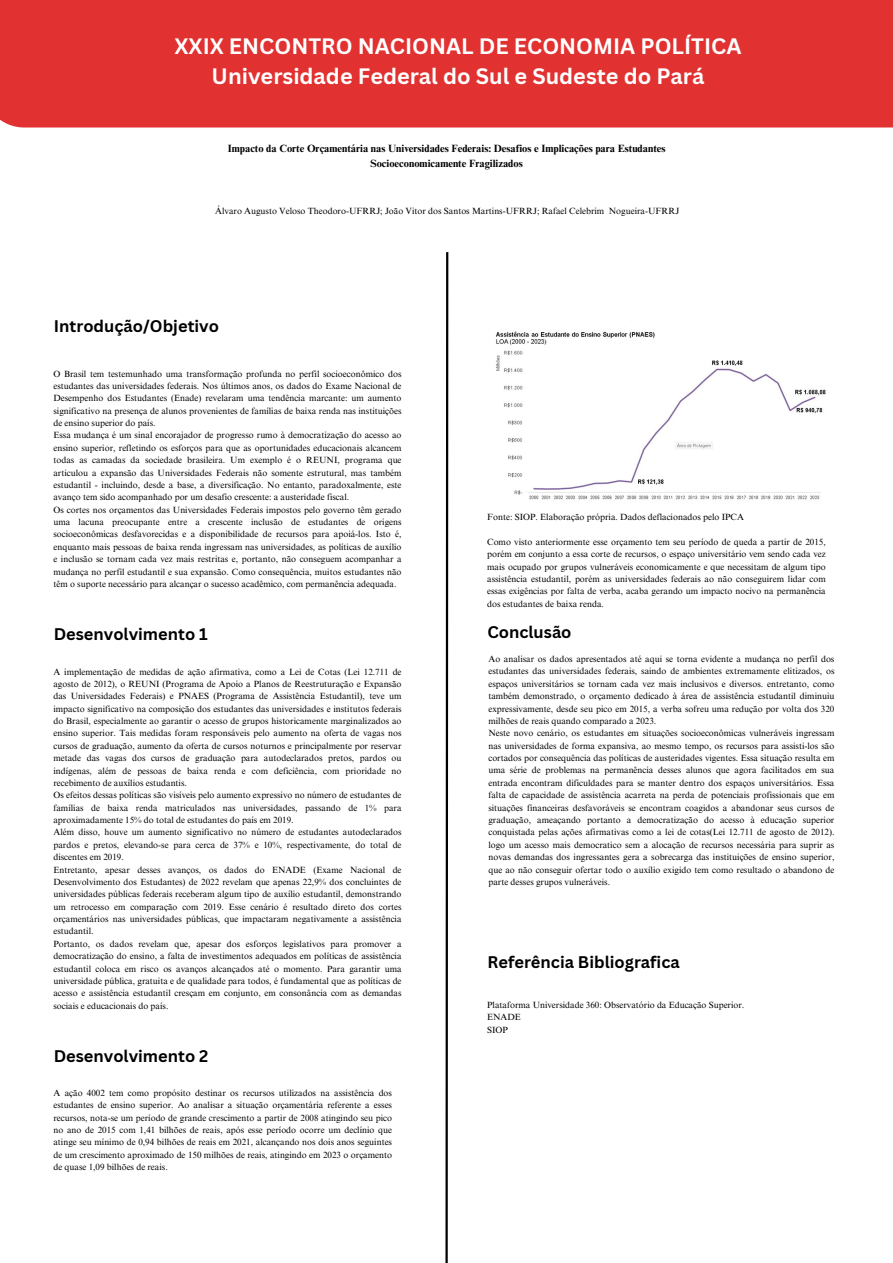
<style>
.page{position:relative;width:893px;height:1263px;background:#fff}
.page>*{position:absolute;margin:0;border:0;box-sizing:border-box;transform-origin:0 0}
.t1{font:700 21.67px/30.4px "Canva Sans";color:#fff;text-align:center}
.t2{font:700 16.42px "Canva Sans";color:#000}
.t3{font:700 10.5px/14.6px "Times NRMT Pro";color:#000;text-align:center}
.t4{font:9px/12.4px "Times NRMT Pro";color:#000;text-align:justify}
</style>
<div class="page">
<img style="left:495px;top:331px;width:331px;height:169px">
<svg style="left:445px;top:252px;width:4px;height:1011px"></svg>
<div style="left:0;top:0;width:893px;height:128px;background:#e13131"></div>
<p class="t1" style="left:174px;top:30px;width:568px">XXIX ENCONTRO NACIONAL DE ECONOMIA POLÍTICA<br>Universidade Federal do Sul e Sudeste do Pará</p>
<p class="t3" style="left:228px;top:142px;width:439px">Impacto da Corte Orçamentária nas Universidades Federais: Desafios e Implicações para Estudantes<br>Socioeconomicamente Fragilizados</p>
<h2 class="t4" style="left:215px;top:206px;width:465px">Álvaro Augusto Veloso Theodoro-UFRRJ; João Vitor dos Santos Martins-UFRRJ; Rafael Celebrim Nogueira-UFRRJ</h2>
<p class="t2" style="left:54px;top:315px;width:167px">Introdução/Objetivo</p>
<h2 class="t4" style="left:53px;top:368px;width:350px">O Brasil tem testemunhado uma transformação profunda no perfil socioeconômico dos estudantes das universidades federais. Nos últimos anos, os dados do Exame Nacional de Desempenho dos Estudantes (Enade) revelaram uma tendência marcante: um aumento significativo na presença de alunos provenientes de famílias de baixa renda nas instituições de ensino superior do país.</h2>
<p class="t4" style="left:53px;top:430px;width:350px">Essa mudança é um sinal encorajador de progresso rumo à democratização do acesso ao ensino superior, refletindo os esforços para que as oportunidades educacionais alcancem todas as camadas da sociedade brasileira. Um exemplo é o REUNI, programa que articulou a expansão das Universidades Federais não somente estrutural, mas também estudantil - incluindo, desde a base, a diversificação. No entanto, paradoxalmente, este avanço tem sido acompanhado por um desafio crescente: a austeridade fiscal.</p>
<p class="t4" style="left:53px;top:505px;width:350px">Os cortes nos orçamentos das Universidades Federais impostos pelo governo têm gerado uma lacuna preocupante entre a crescente inclusão de estudantes de origens socioeconômicas desfavorecidas e a disponibilidade de recursos para apoiá-los. Isto é, enquanto mais pessoas de baixa renda ingressam nas universidades, as políticas de auxílio e inclusão se tornam cada vez mais restritas e, portanto, não conseguem acompanhar a mudança no perfil estudantil e sua expansão. Como consequência, muitos estudantes não têm o suporte necessário para alcançar o sucesso acadêmico, com permanência adequada.</p>
<p class="t2" style="left:54px;top:623px;width:156px">Desenvolvimento 1</p>
<p class="t4" style="left:53px;top:666px;width:350px">A implementação de medidas de ação afirmativa, como a Lei de Cotas (Lei 12.711 de agosto de 2012), o REUNI (Programa de Apoio a Planos de Reestruturação e Expansão das Universidades Federais) e PNAES (Programa de Assistência Estudantil), teve um impacto significativo na composição dos estudantes das universidades e institutos federais do Brasil, especialmente ao garantir o acesso de grupos historicamente marginalizados ao ensino superior. Tais medidas foram responsáveis pelo aumento na oferta de vagas nos cursos de graduação, aumento da oferta de cursos noturnos e principalmente por reservar metade das vagas dos cursos de graduação para autodeclarados pretos, pardos ou indígenas, além de pessoas de baixa renda e com deficiência, com prioridade no recebimento de auxílios estudantis.</p>
<h2 class="t4" style="left:53px;top:790px;width:350px">Os efeitos dessas políticas são visíveis pelo aumento expressivo no número de estudantes de famílias de baixa renda matriculados nas universidades, passando de 1% para aproximadamente 15% do total de estudantes do país em 2019.</h2>
<p class="t4" style="left:53px;top:827px;width:350px">Além disso, houve um aumento significativo no número de estudantes autodeclarados pardos e pretos, elevando-se para cerca de 37% e 10%, respectivamente, do total de discentes em 2019.</p>
<p class="t4" style="left:53px;top:864px;width:350px">Entretanto, apesar desses avanços, os dados do ENADE (Exame Nacional de Desenvolvimento dos Estudantes) de 2022 revelam que apenas 22,9% dos concluintes de universidades públicas federais receberam algum tipo de auxílio estudantil, demonstrando um retrocesso em comparação com 2019. Esse cenário é resultado direto dos cortes orçamentários nas universidades públicas, que impactaram negativamente a assistência estudantil.</p>
<p class="t4" style="left:53px;top:939px;width:350px">Portanto, os dados revelam que, apesar dos esforços legislativos para promover a democratização do ensino, a falta de investimentos adequados em políticas de assistência estudantil coloca em risco os avanços alcançados até o momento. Para garantir uma universidade pública, gratuita e de qualidade para todos, é fundamental que as políticas de acesso e assistência estudantil cresçam em conjunto, em consonância com as demandas sociais e educacionais do país.</p>
<h2 class="t2" style="left:54px;top:1044px;width:156px">Desenvolvimento 2</h2>
<p class="t4" style="left:53px;top:1088px;width:340px">A ação 4002 tem como propósito destinar os recursos utilizados na assistência dos estudantes de ensino superior. Ao analisar a situação orçamentária referente a esses recursos, nota-se um período de grande crescimento a partir de 2008 atingindo seu pico no ano de 2015 com 1,41 bilhões de reais, após esse período ocorre um declínio que atinge seu mínimo de 0,94 bilhões de reais em 2021, alcançando nos dois anos seguintes de um crescimento aproximado de 150 milhões de reais, atingindo em 2023 o orçamento de quase 1,09 bilhões de reais.</p>
<h1 class="t4" style="left:487px;top:512px;width:258px">Fonte: SIOP. Elaboração própria. Dados deflacionados pelo IPCA</h1>
<h3 class="t4" style="left:487px;top:537px;width:340px">Como visto anteriormente esse orçamento tem seu período de queda a partir de 2015, porém em conjunto a essa corte de recursos, o espaço universitário vem sendo cada vez mais ocupado por grupos vulneráveis economicamente e que necessitam de algum tipo assistência estudantil, porém as universidades federais ao não conseguirem lidar com essas exigências por falta de verba, acaba gerando um impacto nocivo na permanência dos estudantes de baixa renda.</h3>
<p class="t2" style="left:487px;top:620px;width:86px">Conclusão</p>
<p class="t4" style="left:488px;top:654px;width:347px">Ao analisar os dados apresentados até aqui se torna evidente a mudança no perfil dos estudantes das universidades federais, saindo de ambientes extremamente elitizados, os espaços universitários se tornam cada vez mais inclusivos e diversos. entretanto, como também demonstrado, o orçamento dedicado à área de assistência estudantil diminuiu expressivamente, desde seu pico em 2015, a verba sofreu uma redução por volta dos 320 milhões de reais quando comparado a 2023.</p>
<p class="t4" style="left:488px;top:728px;width:347px">Neste novo cenário, os estudantes em situações socioeconômicas vulneráveis ingressam nas universidades de forma expansiva, ao mesmo tempo, os recursos para assisti-los são cortados por consequência das políticas de austeridades vigentes. Essa situação resulta em uma série de problemas na permanência desses alunos que agora facilitados em sua entrada encontram dificuldades para se manter dentro dos espaços universitários. Essa falta de capacidade de assistência acarreta na perda de potenciais profissionais que em situações financeiras desfavoráveis se encontram coagidos a abandonar seus cursos de graduação, ameaçando portanto a democratização do acesso à educação superior conquistada pelas ações afirmativas como a lei de cotas(Lei 12.711 de agosto de 2012). logo um acesso mais democratico sem a alocação de recursos necessária para suprir as novas demandas dos ingressantes gera a sobrecarga das instituições de ensino superior, que ao não conseguir ofertar todo o auxílio exigido tem como resultado o abandono de parte desses grupos vulneráveis.</p>
<p class="t2" style="left:487px;top:950px;width:194px">Referência Bibliografica</p>
<h2 class="t4" style="left:487px;top:999px;width:259px">Plataforma Universidade 360: Observatório da Educação Superior.</h2>
<p class="t4" style="left:487px;top:1012px;width:35px">ENADE</p>
<p class="t4" style="left:487px;top:1024px;width:22px">SIOP</p>
</div>
